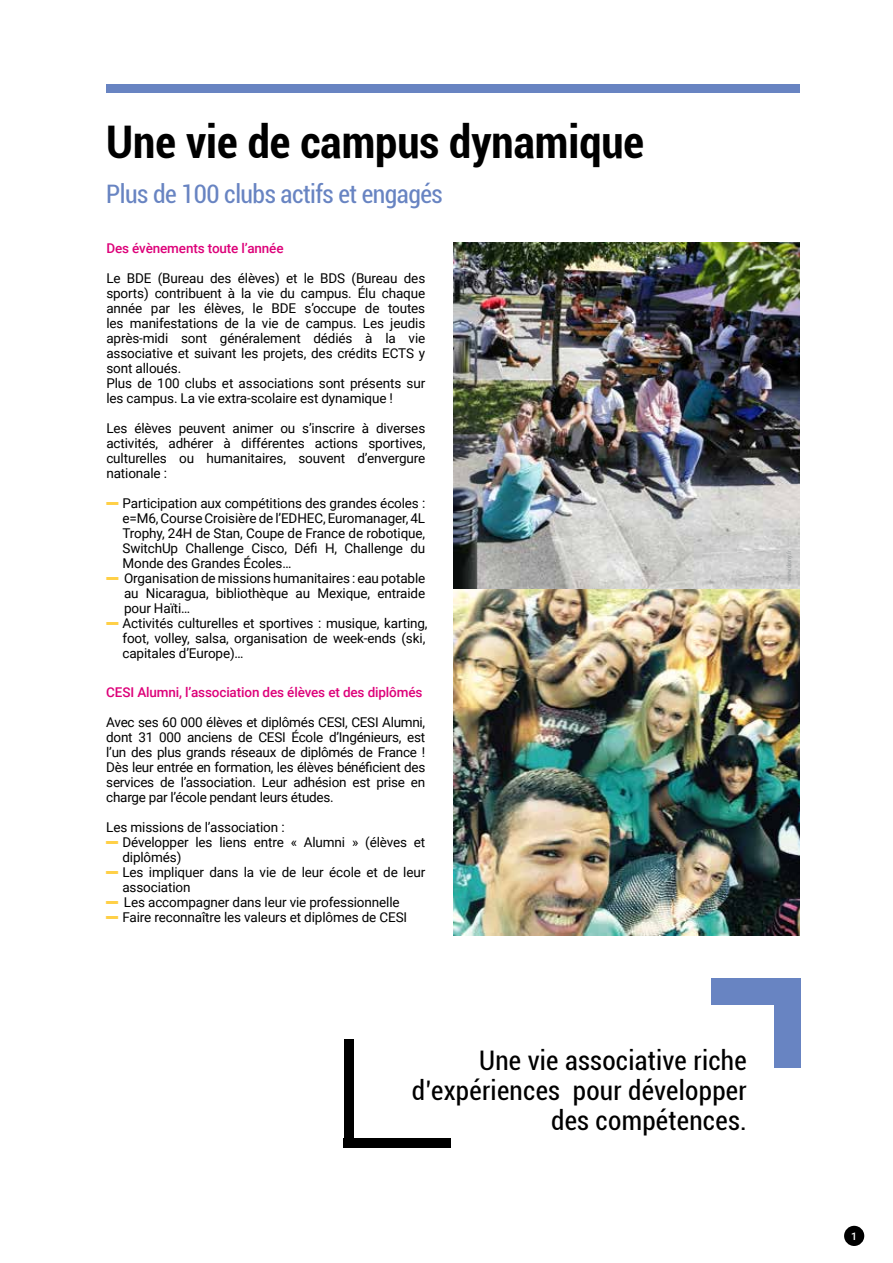
<style>
.page{position:relative;width:893px;height:1263px;background:#fff}
.page>*{position:absolute;margin:0;border:0;box-sizing:border-box;transform-origin:0 0}
.t1{font:700 condensed 45px "Roboto";color:#000}
.t2{font:condensed 27px/30px "Roboto";letter-spacing:.01em;color:#000;text-align:right}
.t3{font:condensed 25.5px "Roboto";letter-spacing:-.02em;color:#6884c2}
.t4{font:13.5px/15px "Roboto";letter-spacing:-.01em;color:#000;text-align:justify}
.t5{font:500 13.5px "Roboto";letter-spacing:-.01em;color:#dd0079}
.t6{font:500 10.5px "Roboto";color:#fff}
.t7{font:condensed 6px "Roboto";color:#9da0a1}
</style>
<div class="page">
<div style="left:106px;top:84px;width:693px;height:8px;background:#6884c2"></div>
<img style="left:453px;top:243px;width:346px;height:692px">
<div style="left:711px;top:978px;width:89px;height:27px;background:#6884c2"></div>
<div style="left:774px;top:993px;width:26px;height:74px;background:#6884c2"></div>
<div style="left:344px;top:1040px;width:9px;height:107px;background:#000"></div>
<div style="left:344px;top:1138px;width:107px;height:10px;background:#000"></div>
<div style="left:844px;top:1226px;width:20px;height:20px;background:#000;border-radius:50%"></div>
<h1 class="t1" style="left:106px;top:123px;width:539px">Une vie de campus dynamique</h1>
<h3 class="t3" style="left:106px;top:183px;width:338px">Plus de 100 clubs actifs et engagés</h3>
<p class="t5" style="left:106px;top:242px;width:179px">Des évènements toute l’année</p>
<p class="t4" style="left:106px;top:272px;width:320px;text-align:left">Le BDE (Bureau des élèves) et le BDS (Bureau des sports) contribuent à la vie du campus. Élu chaque année par les élèves, le BDE s’occupe de toutes les manifestations de la vie de campus. Les jeudis après-midi sont généralement dédiés à la vie associative et suivant les projets, des crédits ECTS y sont alloués.<br>Plus de 100 clubs et associations sont présents sur les campus. La vie extra-scolaire est dynamique !</p>
<p class="t4" style="left:106px;top:422px;width:320px">Les élèves peuvent animer ou s’inscrire à diverses activités, adhérer à différentes actions sportives, culturelles ou humanitaires, souvent d’envergure nationale :</p>
<p class="t4" style="left:106px;top:497px;width:320px"><sup>_</sup> Participation aux compétitions des grandes écoles :</p>
<p class="t4" style="left:123px;top:512px;width:304px">e=M6, Course Croisière de l’EDHEC, Euromanager, 4L</p>
<p class="t4" style="left:123px;top:527px;width:304px">Trophy, 24H de Stan, Coupe de France de robotique,</p>
<p class="t4" style="left:123px;top:540px;width:304px">SwitchUp Challenge Cisco, Défi H, Challenge du</p>
<p class="t4" style="left:123px;top:557px;width:170px">Monde des Grandes Écoles…</p>
<p class="t4" style="left:106px;top:572px;width:320px"><sup>_</sup> Organisation de missions humanitaires : eau potable</p>
<p class="t4" style="left:124px;top:587px;width:303px">au Nicaragua, bibliothèque au Mexique, entraide</p>
<p class="t4" style="left:124px;top:602px;width:68px">pour Haïti…</p>
<p class="t4" style="left:106px;top:617px;width:323px"><sup>_</sup> Activités culturelles et sportives : musique, karting,</p>
<p class="t4" style="left:123px;top:632px;width:304px">foot, volley, salsa, organisation de week-ends (ski,</p>
<p class="t4" style="left:123px;top:647px;width:123px">capitales d’Europe)…</p>
<p class="t5" style="left:106px;top:686px;width:318px">CESI Alumni, l’association des élèves et des diplômés</p>
<p class="t4" style="left:106px;top:716px;width:320px">Avec ses 60 000 élèves et diplômés CESI, CESI Alumni, dont 31 000 anciens de CESI École d’Ingénieurs, est l’un des plus grands réseaux de diplômés de France !<br>Dès leur entrée en formation, les élèves bénéficient des services de l’association. Leur adhésion est prise en charge par l’école pendant leurs études.</p>
<p class="t4" style="left:106px;top:821px;width:180px">Les missions de l’association :</p>
<p class="t4" style="left:106px;top:836px;width:321px"><sup>_</sup> Développer les liens entre « Alumni » (élèves et</p>
<p class="t4" style="left:122px;top:851px;width:61px">diplômés)</p>
<p class="t4" style="left:106px;top:866px;width:320px"><sup>_</sup> Les impliquer dans la vie de leur école et de leur</p>
<p class="t4" style="left:122px;top:881px;width:70px">association</p>
<p class="t4" style="left:106px;top:896px;width:295px"><sup>_</sup> Les accompagner dans leur vie professionnelle</p>
<p class="t4" style="left:106px;top:911px;width:302px"><sup>_</sup> Faire reconnaître les valeurs et diplômes de CESI</p>
<p class="t7" style="left:786px;top:581px;width:32px;rotate:-90deg">www.drony.fr</p>
<h2 class="t2" style="left:412px;top:1047px;width:336px">Une vie associative riche d’expériences pour développer des compétences.</h2>
<p class="t6" style="left:851px;top:1231px;width:7px">1</p>
</div>
